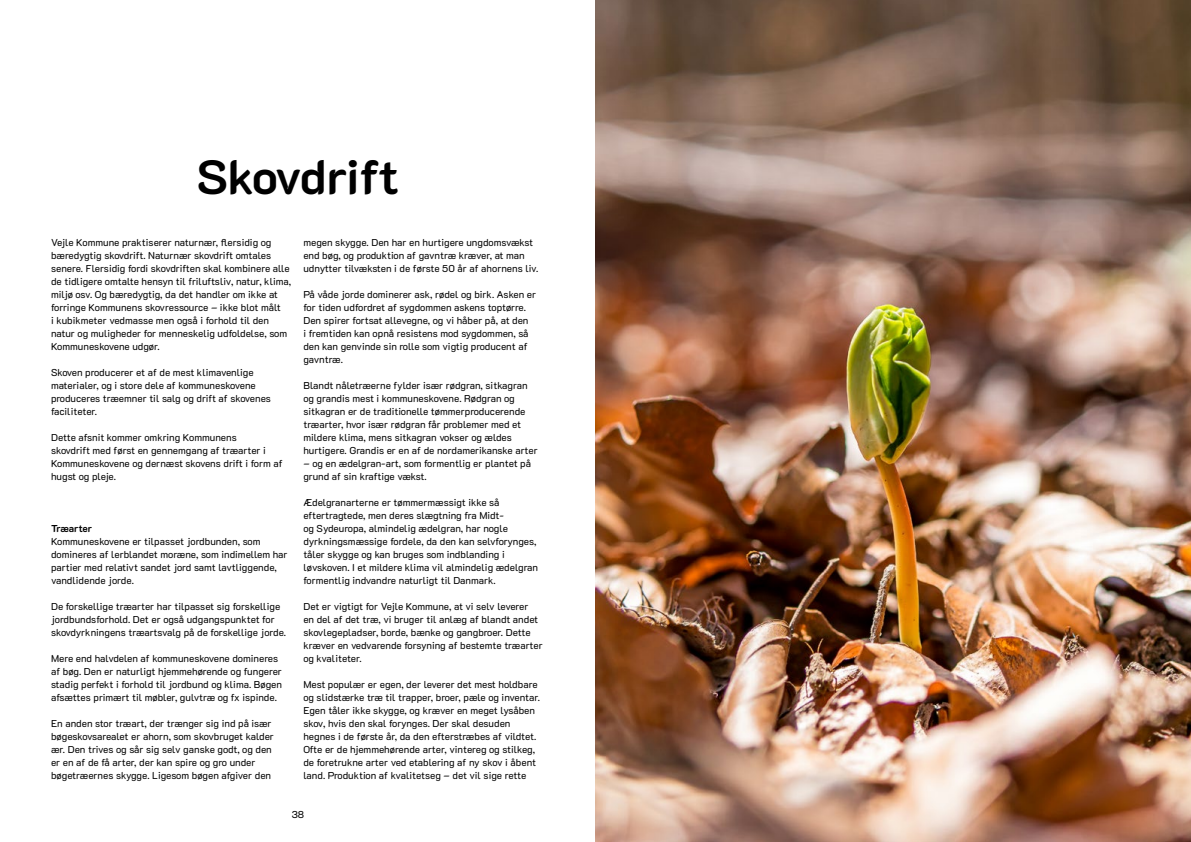
<style>
.page{position:relative;width:1191px;height:842px;background:#fff}
.page>*{position:absolute;margin:0;border:0;box-sizing:border-box;transform-origin:0 0}
.t1{font:700 48px "K2 D";letter-spacing:-.035em;color:#000}
.t2{font:10px/13px "K2 D";color:#000}
.t3{font:700 10px "K2 D";letter-spacing:-.025em;color:#000}
</style>
<div class="page">
<img style="left:595px;top:0;width:596px;height:842px">
<h1 class="t1" style="left:197px;top:149px;width:204px">Skovdrift</h1>
<p class="t2" style="left:51px;top:236px;width:242px">Vejle Kommune praktiserer naturnær, flersidig og bæredygtig skovdrift. Naturnær skovdrift omtales senere. Flersidig fordi skovdriften skal kombinere alle de tidligere omtalte hensyn til friluftsliv, natur, klima, miljø osv. Og bæredygtig, da det handler om ikke at forringe Kommunens skovressource – ikke blot målt<br>i kubikmeter vedmasse men også i forhold til den natur og muligheder for menneskelig udfoldelse, som Kommuneskovene udgør.</p>
<p class="t2" style="left:51px;top:366px;width:221px">Skoven producerer et af de mest klimavenlige materialer, og i store dele af kommuneskovene produceres træemner til salg og drift af skovenes faciliteter.</p>
<p class="t2" style="left:51px;top:431px;width:233px">Dette afsnit kommer omkring Kommunens<br>skovdrift med først en gennemgang af træarter i Kommuneskovene og dernæst skovens drift i form af hugst og pleje.</p>
<p class="t3" style="left:51px;top:523px;width:43px">Træarter</p>
<p class="t2" style="left:51px;top:535px;width:238px">Kommuneskovene er tilpasset jordbunden, som domineres af lerblandet moræne, som indimellem har partier med relativt sandet jord samt lavtliggende, vandlidende jorde.</p>
<p class="t2" style="left:51px;top:600px;width:237px">De forskellige træarter har tilpasset sig forskellige jordbundsforhold. Det er også udgangspunktet for skovdyrkningens træartsvalg på de forskellige jorde.</p>
<p class="t2" style="left:51px;top:652px;width:232px">Mere end halvdelen af kommuneskovene domineres af bøg. Den er naturligt hjemmehørende og fungerer stadig perfekt i forhold til jordbund og klima. Bøgen afsættes primært til møbler, gulvtræ og fx ispinde.</p>
<p class="t2" style="left:51px;top:717px;width:224px">En anden stor træart, der trænger sig ind på især bøgeskovsarealet er ahorn, som skovbruget kalder ær. Den trives og sår sig selv ganske godt, og den er en af de få arter, der kan spire og gro under bøgetræernes skygge. Ligesom bøgen afgiver den</p>
<p class="t2" style="left:303px;top:236px;width:236px">megen skygge. Den har en hurtigere ungdomsvækst end bøg, og produktion af gavntræ kræver, at man udnytter tilvæksten i de første 50 år af ahornens liv.</p>
<p class="t2" style="left:303px;top:288px;width:234px">På våde jorde dominerer ask, rødel og birk. Asken er for tiden udfordret af sygdommen askens toptørre.<br>Den spirer fortsat allevegne, og vi håber på, at den<br>i fremtiden kan opnå resistens mod sygdommen, så den kan genvinde sin rolle som vigtig producent af gavntræ.</p>
<p class="t2" style="left:303px;top:379px;width:236px">Blandt nåletræerne fylder især rødgran, sitkagran og grandis mest i kommuneskovene. Rødgran og sitkagran er de traditionelle tømmerproducerende træarter, hvor især rødgran får problemer med et mildere klima, mens sitkagran vokser og ældes hurtigere. Grandis er en af de nordamerikanske arter</p>
<p class="t2" style="left:303px;top:457px;width:229px">– og en ædelgran-art, som formentlig er plantet på grund af sin kraftige vækst.</p>
<p class="t2" style="left:303px;top:496px;width:236px">Ædelgranarterne er tømmermæssigt ikke så eftertragtede, men deres slægtning fra Midt-<br>og Sydeuropa, almindelig ædelgran, har nogle dyrkningsmæssige fordele, da den kan selvforynges, tåler skygge og kan bruges som indblanding i løvskoven. I et mildere klima vil almindelig ædelgran formentlig indvandre naturligt til Danmark.</p>
<p class="t2" style="left:303px;top:600px;width:241px">Det er vigtigt for Vejle Kommune, at vi selv leverer<br>en del af det træ, vi bruger til anlæg af blandt andet skovlegepladser, borde, bænke og gangbroer. Dette kræver en vedvarende forsyning af bestemte træarter og kvaliteter.</p>
<p class="t2" style="left:303px;top:678px;width:238px">Mest populær er egen, der leverer det mest holdbare og slidstærke træ til trapper, broer, pæle og inventar.<br>Egen tåler ikke skygge, og kræver en meget lysåben skov, hvis den skal forynges. Der skal desuden hegnes i de første år, da den efterstræbes af vildtet.<br>Ofte er de hjemmehørende arter, vintereg og stilkeg, de foretrukne arter ved etablering af ny skov i åbent land. Produktion af kvalitetseg – det vil sige rette</p>
<p class="t2" style="left:292px;top:808px;width:14px">38</p>
</div>
